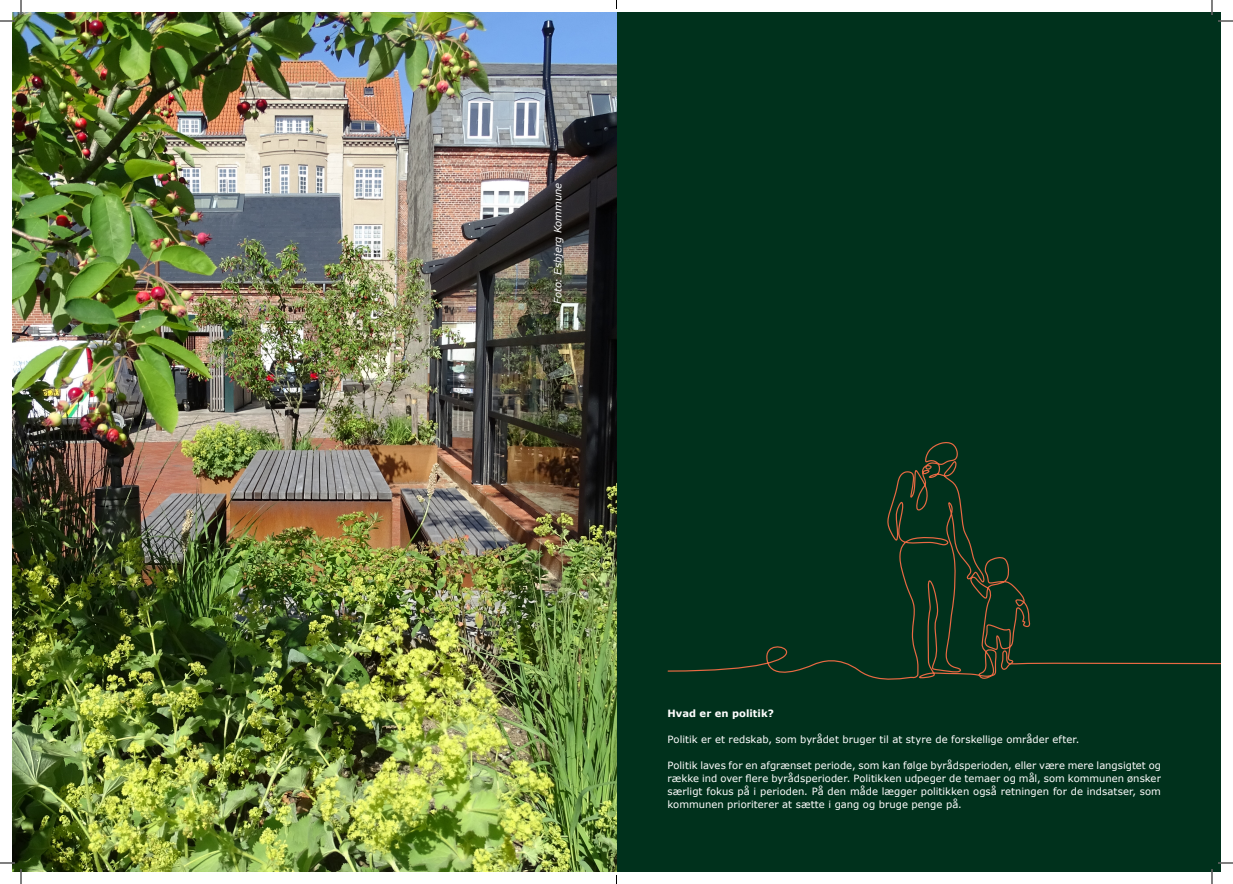
<style>
.page{position:relative;width:1233px;height:884px;background:#fff}
.page>*{position:absolute;margin:0;border:0;box-sizing:border-box;transform-origin:0 0}
.Brødtekst{font:10px/13px "Verdana";letter-spacing:.005em;color:#fff;text-align:justify}
.Brødtekst_kursiv{font:italic 10px "Verdana";color:#fff}
.Brødtekst-2{font:700 10px "Verdana";letter-spacing:.005em;color:#fff}
</style>
<div class="page">
<img style="left:12px;top:12px;width:604px;height:859px">
<div style="left:616px;top:12px;width:604px;height:859px;background:#00311c"></div>
<svg style="left:667px;top:442px;width:553px;height:238px"></svg>
<svg style="left:1218px;top:20px;width:15px;height:2px"></svg>
<svg style="left:1218px;top:862px;width:15px;height:2px"></svg>
<svg style="left:0;top:0;width:22px;height:22px"></svg>
<svg style="left:0;top:862px;width:22px;height:22px"></svg>
<svg style="left:1211px;top:0;width:1px;height:15px"></svg>
<svg style="left:1211px;top:869px;width:1px;height:15px"></svg>
<p class="Brødtekst_kursiv" style="left:551px;top:304px;width:123px;rotate:-90deg">Foto: Esbjerg Kommune</p>
<p class="Brødtekst-2" style="left:667px;top:706px;width:108px">Hvad er en politik?</p>
<p class="Brødtekst" style="left:667px;top:733px;width:411px">Politik er et redskab, som byrådet bruger til at styre de forskellige områder efter.</p>
<p class="Brødtekst" style="left:667px;top:759px;width:495px">Politik laves for en afgrænset periode, som kan følge byrådsperioden, eller være mere langsigtet og række ind over flere byrådsperioder. Politikken udpeger de temaer og mål, som kommunen ønsker særligt fokus på i perioden. På den måde lægger politikken også retningen for de indsatser, som kommunen prioriterer at sætte i gang og bruge penge på.</p>
</div>
